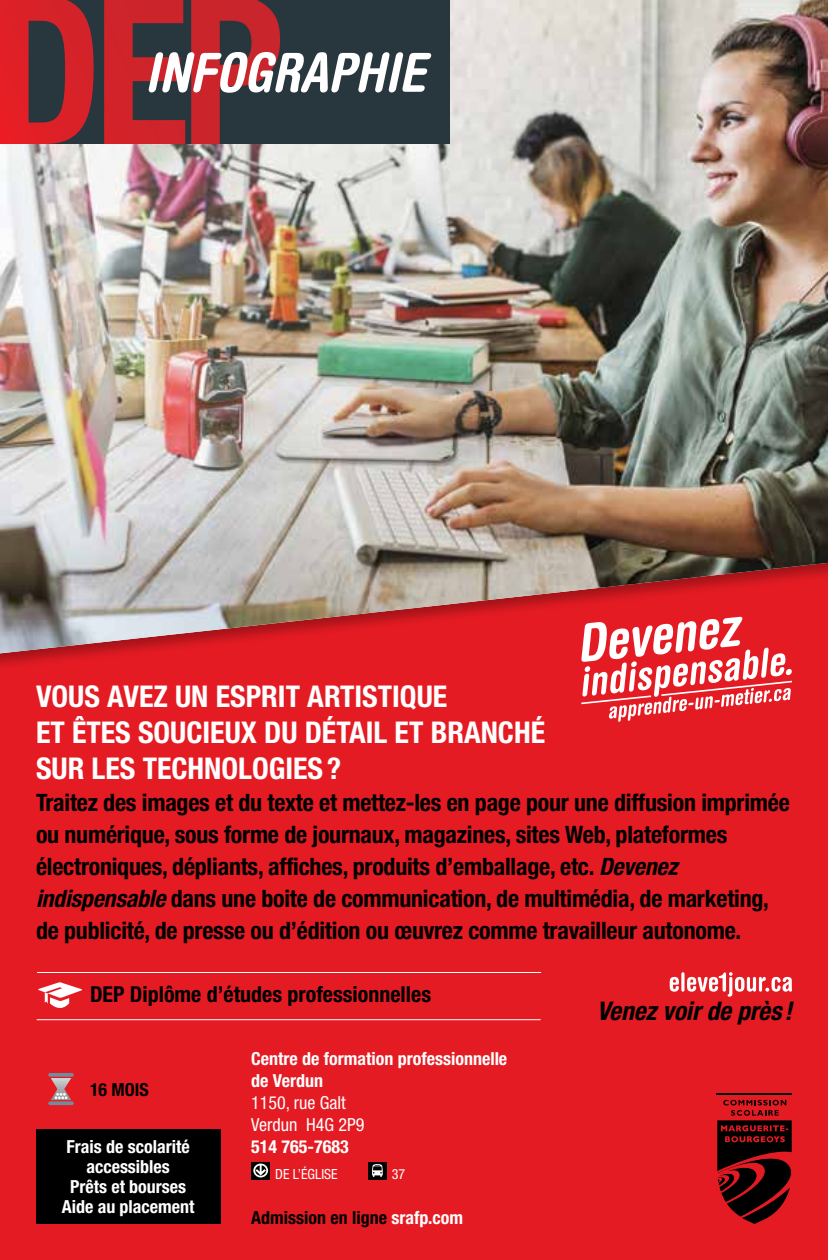
<style>
.page{position:relative;width:828px;height:1260px;background:#e51b23}
.page>*{position:absolute;margin:0;border:0;box-sizing:border-box;transform-origin:0 0}
.t1{font:italic 700 condensed 54px "Helvetica Rounded LT Std";color:#fff}
.t2{font:700 condensed 30px/36px "Helvetica Neue";color:#fff}
.t3{font:italic 700 condensed 25.8px "Helvetica Neue";letter-spacing:-.005em;color:#000}
.t4{font:700 condensed 24px/32px "Helvetica Neue";letter-spacing:-.01em;color:#000}
.t5{font:700 condensed 22px "Helvetica Neue";color:#000}
.t6{font:700 condensed 18px/20px "Helvetica Neue";color:#fff;text-align:center}
.t7{font:700 condensed 18px "Helvetica Neue";color:#000}
.t8{font:condensed 18px/22px "Helvetica Neue";color:#fff}
.t9{font:condensed 14px "Helvetica Neue";color:#fff}
.s1{font-style:italic}
.s2{color:#fff}
</style>
<div class="page">
<svg style="left:670px;top:977px;width:9px;height:15px"></svg>
<svg style="left:681px;top:972px;width:4px;height:20px"></svg>
<svg style="left:687px;top:972px;width:105px;height:25px"></svg>
<svg style="left:581px;top:672px;width:211px;height:50px"></svg>
<svg style="left:38px;top:982px;width:44px;height:26px"></svg>
<hr style="left:37px;top:1019px;width:504px;height:1px;background:#fff">
<hr style="left:37px;top:972px;width:504px;height:1px;background:#fff">
<hr style="left:717px;top:1093px;width:75px;height:2px;background:#000">
<svg style="left:717px;top:1100px;width:75px;height:124px"></svg>
<div style="left:0;top:0;width:828px;height:672px;background:#000;opacity:.3"></div>
<img style="left:0;top:0;width:828px;height:653px">
<div style="left:36px;top:1130px;width:184px;height:94px;background:#000"></div>
<svg style="left:48px;top:1073px;width:26px;height:4px"></svg>
<svg style="left:48px;top:1101px;width:26px;height:4px"></svg>
<svg style="left:51px;top:1078px;width:20px;height:22px"></svg>
<div style="left:0;top:0;width:450px;height:144px;background:#28363e"></div>
<svg style="left:0;top:0;width:280px;height:144px"></svg>
<svg style="left:251px;top:1162px;width:19px;height:17px"></svg>
<svg style="left:253px;top:1164px;width:15px;height:13px"></svg>
<div style="left:368px;top:1162px;width:19px;height:17px;background:#000"></div>
<svg style="left:372px;top:1164px;width:11px;height:13px"></svg>
<h1 class="t1" style="left:145px;top:40px;width:282px">INFOGRAPHIE</h1>
<p class="t2" style="left:36px;top:678px;width:511px">VOUS AVEZ UN ESPRIT ARTISTIQUE<br>ET ÊTES SOUCIEUX DU DÉTAIL ET BRANCHÉ<br>SUR LES TECHNOLOGIES?</p>
<p class="t4" style="left:36px;top:786px;width:755px">Traitez des images et du texte et mettez-les en page pour une diffusion imprimée ou numérique, sous forme de journaux, magazines, sites Web, plateformes électroniques, dépliants, affiches, produits d’emballage, etc. <span class="s1">Devenez indispensable</span> dans une boite de communication, de multimédia, de marketing, de publicité, de presse ou d’édition ou œuvrez comme travailleur autonome.</p>
<p class="t5" style="left:90px;top:981px;width:343px">DEP Diplôme d’études professionnelles</p>
<p class="t7" style="left:90px;top:1079px;width:60px">16 MOIS</p>
<p class="t6" style="left:62px;top:1136px;width:134px">Frais de scolarité accessibles<br>Prêts et bourses<br>Aide au placement</p>
<p class="t6" style="left:251px;top:1047px;width:258px;line-height:22px;text-align:left">Centre de formation professionnelle de Verdun</p>
<p class="t8" style="left:251px;top:1092px;width:115px">1150, rue Galt<br>Verdun H4G 2P9</p>
<p class="t6" style="left:251px;top:1136px;width:99px">514 765-7683</p>
<p class="t9" style="left:275px;top:1166px;width:64px">DE L’ÉGLISE</p>
<p class="t9" style="left:392px;top:1166px;width:15px">37</p>
<p class="t7" style="left:251px;top:1207px;width:213px">Admission en ligne <span class="s2">srafp.com</span></p>
<p class="t3" style="left:597px;top:995px;width:197px">Venez voir de près !</p>
</div>
